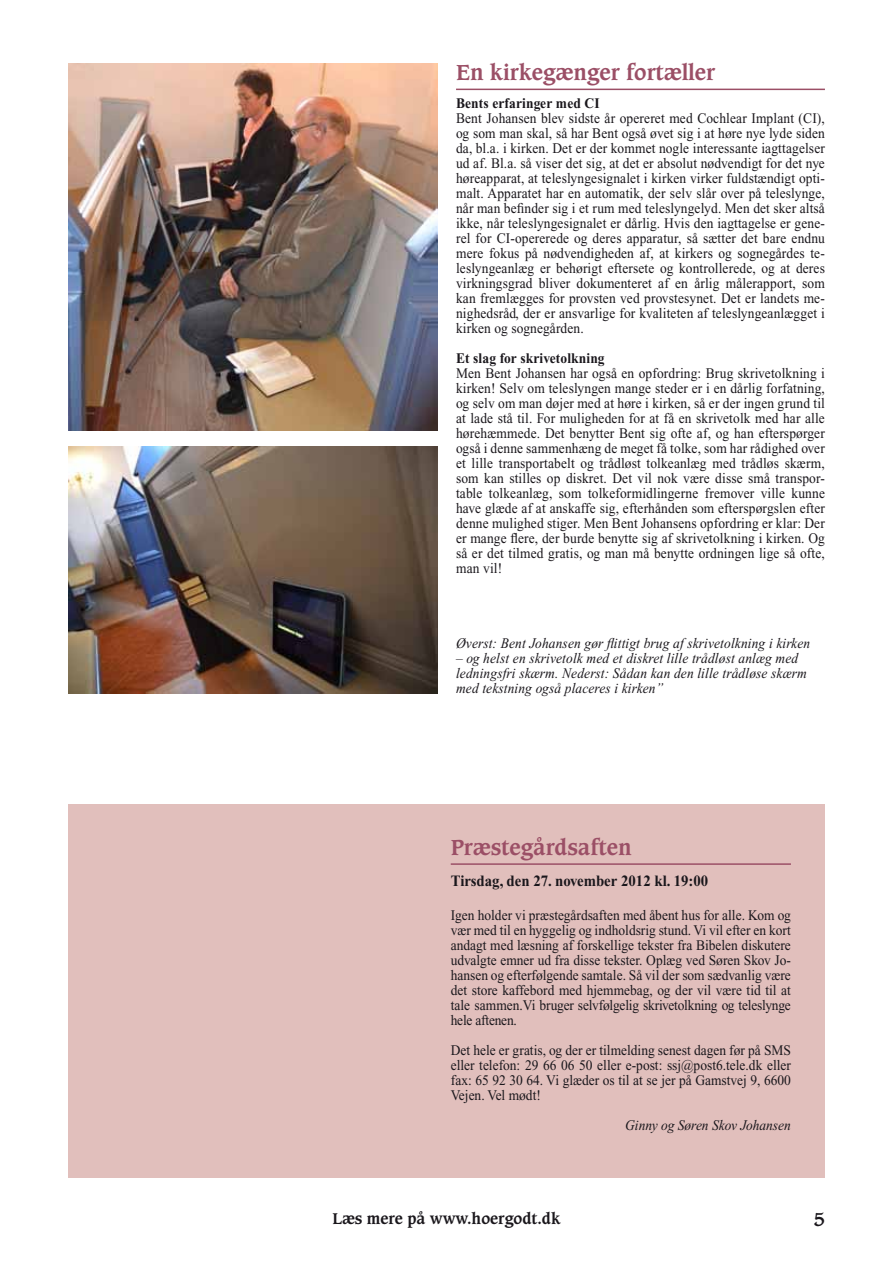
<style>
.page{position:relative;width:893px;height:1263px;background:#fff}
.page>*{position:absolute;margin:0;border:0;box-sizing:border-box;transform-origin:0 0}
.t1{font:700 21px "Caxton";color:#9b4f66}
.t2{font:700 18px "Caxton";color:#1a171c}
.t3{font:700 15.75px "Times New Roman";color:#1a171c;scale:.94 1}
.t4{font:700 15px "Caxton";color:#1a171c}
.t5{font:14.7px/15px "Times New Roman";color:#1a171c;text-align:justify;scale:.92 1}
.t6{font:italic 14.7px/15px "Times New Roman";letter-spacing:.01em;color:#1a171c;scale:.92 1}
.t7{font:700 14.7px "Times New Roman";letter-spacing:.01em;color:#1a171c;scale:.92 1}
</style>
<div class="page">
<hr style="left:456px;top:89px;width:369px;height:1px;background:#9b4f66">
<img style="left:68px;top:64px;width:369px;height:366px">
<img style="left:68px;top:447px;width:369px;height:246px">
<div style="left:68px;top:804px;width:757px;height:374px;background:#e1bfbc"></div>
<hr style="left:451px;top:863px;width:340px;height:2px;background:#9b4f66">
<h1 class="t1" style="left:456px;top:60px;width:261px">En kirkegænger fortæller</h1>
<p class="t7" style="left:456px;top:95px;width:158px">Bents erfaringer med CI</p>
<p class="t5" style="left:456px;top:110px;width:402px">Bent Johansen blev sidste år opereret med Cochlear Implant (CI), og som man skal, så har Bent også øvet sig i at høre nye lyde siden da, bl.a. i kirken. Det er der kommet nogle interessante iagttagelser ud af. Bl.a. så viser det sig, at det er absolut nødvendigt for det nye høreapparat, at teleslyngesignalet i kirken virker fuldstændigt opti&shy;malt. Apparatet har en automatik, der selv slår over på teleslynge, når man befinder sig i et rum med teleslyngelyd. Men det sker altså ikke, når teleslyngesignalet er dårlig. Hvis den iagttagelse er gene&shy;rel for CI-opererede og deres apparatur, så sætter det bare endnu mere fokus på nødvendigheden af, at kirkers og sognegårdes te&shy;leslyngeanlæg er behørigt eftersete og kontrollerede, og at deres virkningsgrad bliver dokumenteret af en årlig målerapport, som kan fremlægges for provsten ved provstesynet. Det er landets me&shy;nighedsråd, der er ansvarlige for kvaliteten af teleslyngeanlægget i kirken og sognegården.</p>
<p class="t7" style="left:456px;top:350px;width:163px">Et slag for skrivetolkning</p>
<p class="t5" style="left:456px;top:366px;width:402px">Men Bent Johansen har også en opfordring: Brug skrivetolkning i kirken! Selv om teleslyngen mange steder er i en dårlig forfatning, og selv om man døjer med at høre i kirken, så er der ingen grund til at lade stå til. For muligheden for at få en skrivetolk med har alle hørehæmmede. Det benytter Bent sig ofte af, og han efterspørger også i denne sammenhæng de meget få tolke, som har rådighed over et lille transportabelt og trådløst tolkeanlæg med trådløs skærm, som kan stilles op diskret. Det vil nok være disse små transpor&shy;table tolkeanlæg, som tolkeformidlingerne fremover ville kunne have glæde af at anskaffe sig, efterhånden som efterspørgslen efter denne mulighed stiger. Men Bent Johansens opfordring er klar: Der er mange flere, der burde benytte sig af skrivetolkning i kirken. Og så er det tilmed gratis, og man må benytte ordningen lige så ofte, man vil!</p>
<p class="t6" style="left:456px;top:636px;width:386px">Øverst: Bent Johansen gør flittigt brug af skrivetolkning i kirken</p>
<p class="t6" style="left:456px;top:651px;width:383px">– og helst en skrivetolk med et diskret lille trådløst anlæg med ledningsfri skærm. Nederst: Sådan kan den lille trådløse skærm med tekstning også placeres i kirken”</p>
<h1 class="t1" style="left:451px;top:834px;width:182px">Præstegårdsaften</h1>
<p class="t3" style="left:451px;top:872px;width:275px">Tirsdag, den 27. november 2012 kl. 19:00</p>
<p class="t5" style="left:451px;top:908px;width:371px">Igen holder vi præstegårdsaften med åbent hus for alle. Kom og vær med til en hyggelig og indholdsrig stund. Vi vil efter en kort andagt med læsning af forskellige tekster fra Bibelen diskutere udvalgte emner ud fra disse tekster. Oplæg ved Søren Skov Jo&shy;hansen og efterfølgende samtale. Så vil der som sædvanlig være det store kaffebord med hjemmebag, og der vil være tid til at tale sammen.Vi bruger selvfølgelig skrivetolkning og teleslynge hele aftenen.</p>
<p class="t5" style="left:451px;top:1043px;width:371px">Det hele er gratis, og der er tilmelding senest dagen før på SMS eller telefon: 29 66 06 50 eller e-post: ssj@post6.tele.dk eller fax: 65 92 30 64. Vi glæder os til at se jer på Gamstvej 9, 6600<br>Vejen. Vel mødt!</p>
<p class="t6" style="left:625px;top:1118px;width:182px">Ginny og Søren Skov Johansen</p>
<p class="t4" style="left:332px;top:1209px;width:230px">Læs mere på www.hoergodt.dk</p>
<p class="t2" style="left:814px;top:1208px;width:12px">5</p>
</div>
